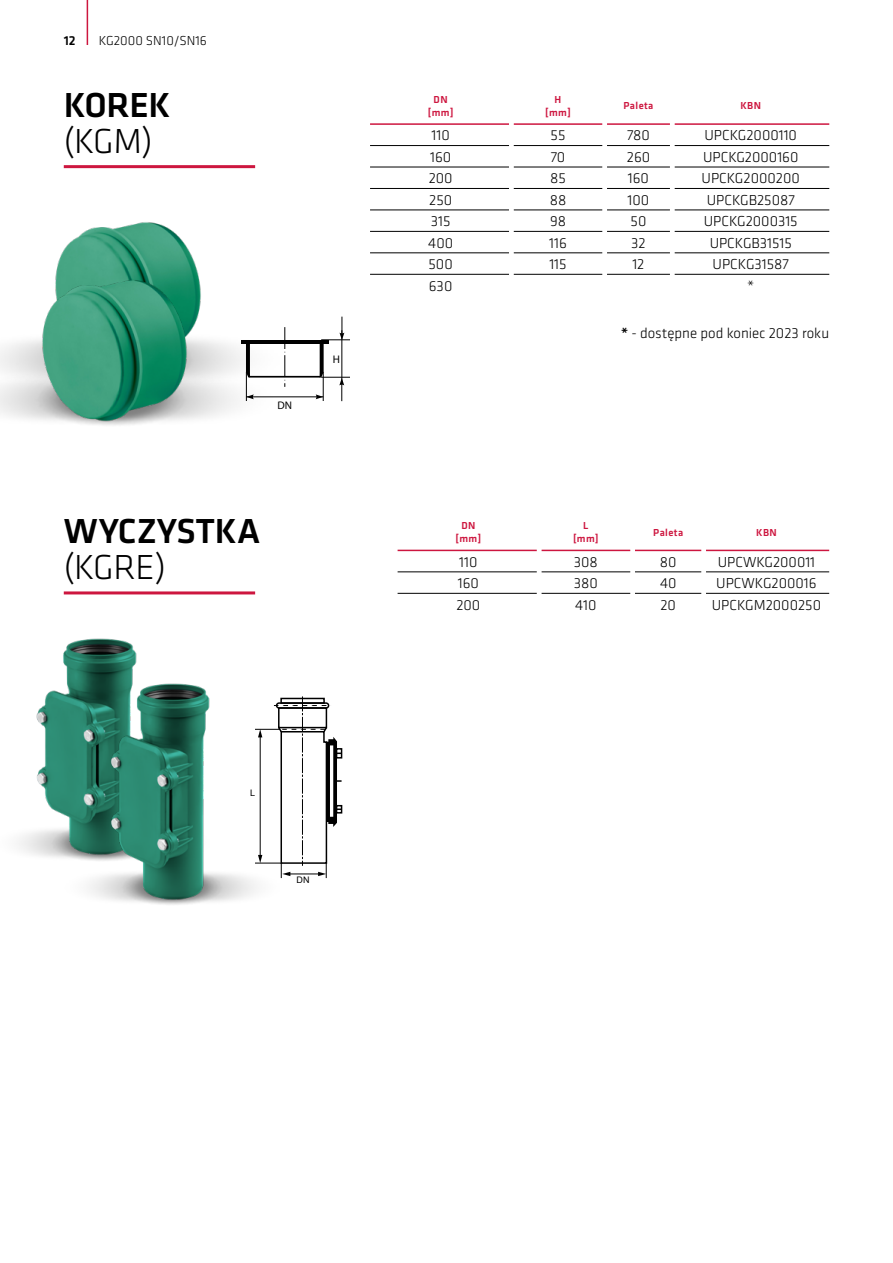
<style>
.page{position:relative;width:893px;height:1263px;background:#fff}
.page>*{position:absolute;margin:0;border:0;box-sizing:border-box;transform-origin:0 0}
.t1{font:500 36px "GC Klavika Fein";letter-spacing:-.01em;color:#000}
.t2{font:300 36px "GC Klavika Fein";letter-spacing:-.01em;color:#000}
.t3{font:300 15px "GC Klavika Fein";color:#000}
.t4{font:300 13.5px "GC Klavika Fein";color:#000}
.t5{font:500 13.5px "GC Klavika Fein";color:#000}
.t6{font:11.1px "Myriad Pro";color:#000}
.t7{font:500 10.5px/12.6px "GC Klavika Fein";letter-spacing:.04em;color:#cd163f;text-align:center}
.t8{font:9px "Arial";color:#000}
.s1{font-family:"GC Klavika";font-weight:700}
</style>
<div class="page">
<hr style="left:87px;top:0;width:1px;height:45px;background:#cd163f">
<img style="left:33px;top:638px;width:104px;height:223px">
<img style="left:106px;top:674px;width:108px;height:232px">
<img style="left:0;top:386px;width:285px;height:33px">
<img style="left:0;top:332px;width:293px;height:54px">
<img style="left:56px;top:222px;width:151px;height:148px">
<img style="left:35px;top:273px;width:159px;height:152px">
<hr style="left:241px;top:340px;width:87px;height:4px;background:#000">
<hr style="left:249px;top:376px;width:71px;height:2px;background:#000">
<svg style="left:285px;top:327px;width:1px;height:60px"></svg>
<svg style="left:246px;top:344px;width:8px;height:57px"></svg>
<svg style="left:316px;top:317px;width:34px;height:84px"></svg>
<hr style="left:246px;top:397px;width:77px;height:1px;background:#000">
<hr style="left:64px;top:165px;width:191px;height:3px;background:#cd163f">
<hr style="left:64px;top:591px;width:191px;height:3px;background:#cd163f">
<svg style="left:255px;top:696px;width:87px;height:182px"></svg>
<hr style="left:370px;top:123px;width:139px;height:2px;background:#cd163f">
<hr style="left:514px;top:123px;width:88px;height:2px;background:#cd163f">
<hr style="left:607px;top:123px;width:63px;height:2px;background:#cd163f">
<hr style="left:674px;top:123px;width:155px;height:2px;background:#cd163f">
<hr style="left:370px;top:145px;width:139px;height:1px;background:#000">
<hr style="left:514px;top:145px;width:88px;height:1px;background:#000">
<hr style="left:607px;top:145px;width:63px;height:1px;background:#000">
<hr style="left:674px;top:145px;width:155px;height:1px;background:#000">
<hr style="left:370px;top:167px;width:139px;height:1px;background:#000">
<hr style="left:514px;top:167px;width:88px;height:1px;background:#000">
<hr style="left:607px;top:167px;width:63px;height:1px;background:#000">
<hr style="left:674px;top:167px;width:155px;height:1px;background:#000">
<hr style="left:370px;top:188px;width:139px;height:1px;background:#000">
<hr style="left:514px;top:188px;width:88px;height:1px;background:#000">
<hr style="left:607px;top:188px;width:63px;height:1px;background:#000">
<hr style="left:674px;top:188px;width:155px;height:1px;background:#000">
<hr style="left:370px;top:210px;width:139px;height:1px;background:#000">
<hr style="left:514px;top:210px;width:88px;height:1px;background:#000">
<hr style="left:607px;top:210px;width:63px;height:1px;background:#000">
<hr style="left:674px;top:210px;width:155px;height:1px;background:#000">
<hr style="left:370px;top:231px;width:139px;height:1px;background:#000">
<hr style="left:514px;top:231px;width:88px;height:1px;background:#000">
<hr style="left:607px;top:231px;width:63px;height:1px;background:#000">
<hr style="left:674px;top:231px;width:155px;height:1px;background:#000">
<hr style="left:370px;top:252px;width:139px;height:1px;background:#000">
<hr style="left:514px;top:252px;width:88px;height:1px;background:#000">
<hr style="left:607px;top:252px;width:63px;height:1px;background:#000">
<hr style="left:674px;top:252px;width:155px;height:1px;background:#000">
<hr style="left:370px;top:274px;width:139px;height:1px;background:#000">
<hr style="left:514px;top:274px;width:88px;height:1px;background:#000">
<hr style="left:607px;top:274px;width:63px;height:1px;background:#000">
<hr style="left:674px;top:274px;width:155px;height:1px;background:#000">
<hr style="left:398px;top:550px;width:139px;height:1px;background:#cd163f">
<hr style="left:541px;top:550px;width:89px;height:1px;background:#cd163f">
<hr style="left:635px;top:550px;width:66px;height:1px;background:#cd163f">
<hr style="left:706px;top:550px;width:123px;height:1px;background:#cd163f">
<hr style="left:398px;top:571px;width:139px;height:1px;background:#000">
<hr style="left:541px;top:571px;width:89px;height:1px;background:#000">
<hr style="left:635px;top:571px;width:66px;height:1px;background:#000">
<hr style="left:706px;top:571px;width:123px;height:1px;background:#000">
<hr style="left:398px;top:593px;width:139px;height:1px;background:#000">
<hr style="left:541px;top:593px;width:89px;height:1px;background:#000">
<hr style="left:635px;top:593px;width:66px;height:1px;background:#000">
<hr style="left:706px;top:593px;width:123px;height:1px;background:#000">
<p class="t5" style="left:64px;top:31px;width:13px">12</p>
<p class="t4" style="left:99px;top:32px;width:110px">KG2000 SN10/SN16</p>
<h1 class="t1" style="left:64px;top:81px;width:108px">KOREK</h1>
<h1 class="t2" style="left:64px;top:119px;width:90px">(KGM)</h1>
<p class="t6" style="left:277px;top:398px;width:16px">DN</p>
<p class="t6" style="left:333px;top:352px;width:9px">H</p>
<h1 class="t1" style="left:64px;top:507px;width:198px">WYCZYSTKA</h1>
<h1 class="t2" style="left:64px;top:546px;width:104px">(KGRE)</h1>
<p class="t8" style="left:250px;top:787px;width:7px">L</p>
<p class="t8" style="left:297px;top:873px;width:14px">DN</p>
<p class="t7" style="left:428px;top:93px;width:27px">DN [mm]</p>
<p class="t7" style="left:545px;top:93px;width:27px">H [mm]</p>
<p class="t7" style="left:623px;top:99px;width:31px">Paleta</p>
<p class="t7" style="left:740px;top:99px;width:22px">KBN</p>
<p class="t3" style="left:432px;top:126px;width:20px">110</p>
<p class="t3" style="left:551px;top:126px;width:16px">55</p>
<p class="t3" style="left:627px;top:126px;width:24px">780</p>
<p class="t3" style="left:704px;top:126px;width:94px">UPCKG2000110</p>
<p class="t3" style="left:430px;top:148px;width:23px">160</p>
<p class="t3" style="left:551px;top:148px;width:16px">70</p>
<p class="t3" style="left:627px;top:148px;width:25px">260</p>
<p class="t3" style="left:703px;top:148px;width:97px">UPCKG2000160</p>
<p class="t3" style="left:429px;top:169px;width:25px">200</p>
<p class="t3" style="left:550px;top:169px;width:17px">85</p>
<p class="t3" style="left:628px;top:169px;width:23px">160</p>
<p class="t3" style="left:702px;top:169px;width:100px">UPCKG2000200</p>
<p class="t3" style="left:429px;top:191px;width:25px">250</p>
<p class="t3" style="left:550px;top:191px;width:18px">88</p>
<p class="t3" style="left:628px;top:191px;width:23px">100</p>
<p class="t3" style="left:707px;top:191px;width:90px">UPCKGB25087</p>
<p class="t3" style="left:431px;top:212px;width:21px">315</p>
<p class="t3" style="left:550px;top:212px;width:17px">98</p>
<p class="t3" style="left:631px;top:212px;width:17px">50</p>
<p class="t3" style="left:704px;top:212px;width:95px">UPCKG2000315</p>
<p class="t3" style="left:428px;top:234px;width:26px">400</p>
<p class="t3" style="left:549px;top:234px;width:19px">116</p>
<p class="t3" style="left:631px;top:234px;width:16px">32</p>
<p class="t3" style="left:710px;top:234px;width:84px">UPCKGB31515</p>
<p class="t3" style="left:429px;top:255px;width:26px">500</p>
<p class="t3" style="left:549px;top:255px;width:19px">115</p>
<p class="t3" style="left:632px;top:255px;width:14px">12</p>
<p class="t3" style="left:713px;top:255px;width:78px">UPCKG31587</p>
<p class="t3" style="left:429px;top:277px;width:25px">630</p>
<p class="t3" style="left:747px;top:277px;width:9px">*</p>
<p class="t3" style="left:621px;top:324px;width:209px"><span class="s1">*</span> - dostępne pod koniec 2023 roku</p>
<p class="t7" style="left:455px;top:519px;width:27px">DN [mm]</p>
<p class="t7" style="left:573px;top:519px;width:27px">L [mm]</p>
<p class="t7" style="left:653px;top:525px;width:31px">Paleta</p>
<p class="t7" style="left:756px;top:525px;width:22px">KBN</p>
<p class="t3" style="left:459px;top:553px;width:20px">110</p>
<p class="t3" style="left:574px;top:553px;width:26px">308</p>
<p class="t3" style="left:660px;top:553px;width:18px">80</p>
<p class="t3" style="left:718px;top:553px;width:99px">UPCWKG200011</p>
<p class="t3" style="left:458px;top:574px;width:23px">160</p>
<p class="t3" style="left:574px;top:574px;width:26px">380</p>
<p class="t3" style="left:660px;top:574px;width:18px">40</p>
<p class="t3" style="left:716px;top:574px;width:102px">UPCWKG200016</p>
<p class="t3" style="left:456px;top:596px;width:25px">200</p>
<p class="t3" style="left:575px;top:596px;width:23px">410</p>
<p class="t3" style="left:660px;top:596px;width:17px">20</p>
<p class="t3" style="left:712px;top:596px;width:111px">UPCKGM2000250</p>
</div>
